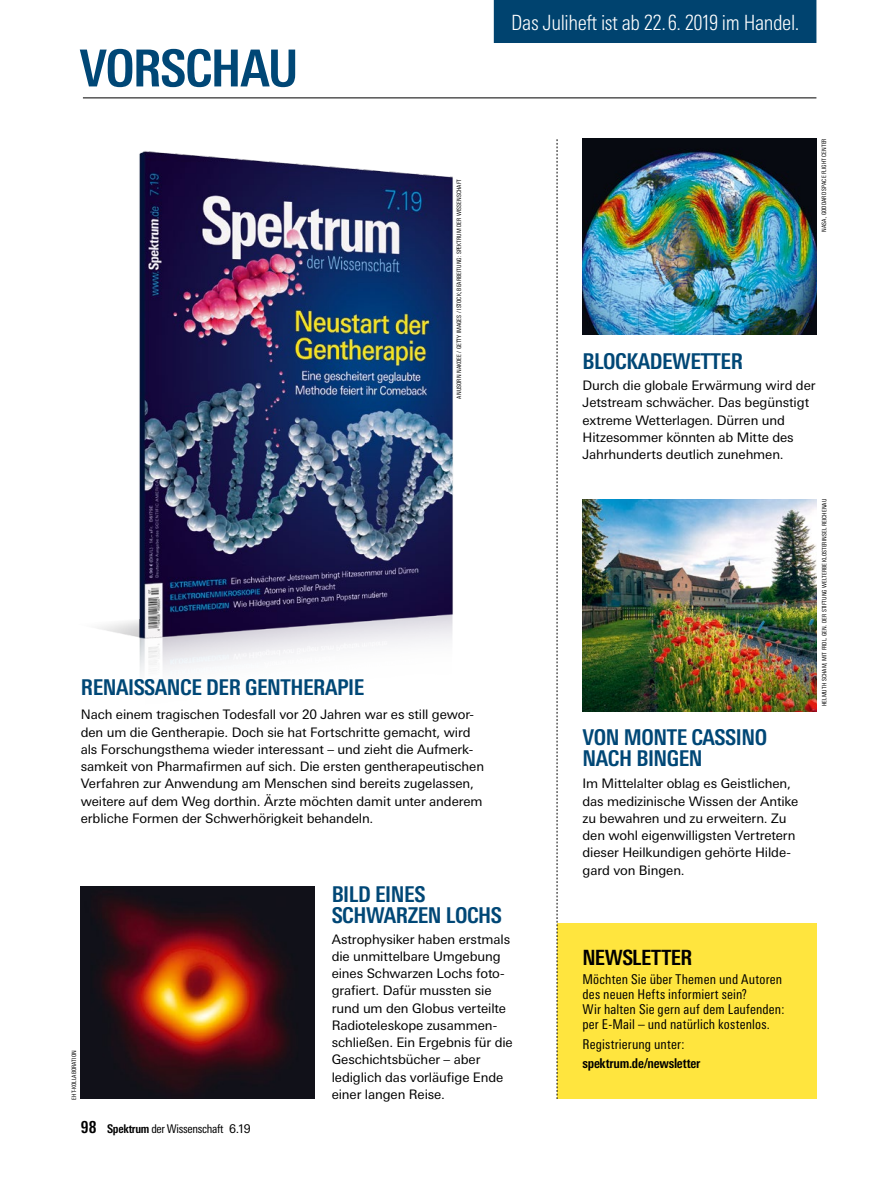
<style>
.page{position:relative;width:893px;height:1191px;background:#fff}
.page>*{position:absolute;margin:0;border:0;box-sizing:border-box;transform-origin:0 0}
.Rubrik_Folgeseiten{font:700 condensed 51px "Univers Next Pro";letter-spacing:-.03em;color:#004776}
.VORSCHAU_Ueberschrif{font:700 condensed 21.75px/21px "Univers Next Pro";letter-spacing:-.02em;color:#004776}
.Onlinehinweis{font:300 condensed 21px "Univers Next Pro";letter-spacing:-.02em;color:#fff}
.Onlinehinweis_Satzsp{font:700 condensed 21px "Univers Next Pro";letter-spacing:-.025em;color:#000}
.Fußzeile{font:700 condensed 16.5px "Univers Next Pro";color:#000}
.Onlinehinweis_Grundt{font:condensed 13.5px/15px "Univers Next Pro";letter-spacing:.01em;color:#000}
.Onlinehinweis_Grundt-2{font:700 condensed 13.5px "Univers Next Pro";letter-spacing:-.02em;color:#000}
.Grundtext_ohne_Einzu{font:13.2px/17.2px "Univers Next Pro";letter-spacing:-.01em;color:#000}
.VORSCHAU_Ueberschrif-2{font:13.2px/17.2px "Univers Next Pro";letter-spacing:-.005em;color:#000}
.Fußzeile-2{font:condensed 12px "Univers Next Pro";letter-spacing:-.025em;color:#000}
.Bildnachweis{font:condensed 6px "Univers Next Pro";letter-spacing:.01em;color:#000}
.s1{font-weight:700}
.s2{font-stretch:normal}
</style>
<div class="page">
<hr style="left:83px;top:98px;width:733px;height:1px;background:#000">
<div style="left:494px;top:0;width:322px;height:43px;background:#00436f"></div>
<img style="left:98px;top:151px;width:355px;height:524px">
<img style="left:81px;top:886px;width:234px;height:213px">
<div style="left:557px;top:922px;width:259px;height:176px;background:#ffe53e"></div>
<svg style="left:557px;top:139px;width:1px;height:960px"></svg>
<img style="left:583px;top:139px;width:234px;height:195px">
<img style="left:583px;top:499px;width:233px;height:212px">
<p class="Rubrik_Folgeseiten" style="left:79px;top:38px;width:221px">VORSCHAU</p>
<p class="Bildnachweis" style="left:456px;top:398px;width:221px;rotate:-90deg">ANUSORN NAKDEE / GETTY IMAGES / ISTOCK; BEARBEITUNG: SPEKTRUM DER WISSENSCHAFT</p>
<p class="VORSCHAU_Ueberschrif" style="left:81px;top:676px;width:285px">RENAISSANCE DER GENTHERAPIE</p>
<p class="Grundtext_ohne_Einzu" style="left:81px;top:706px;width:405px">Nach einem tragischen Todesfall vor 20 Jahren war es still gewor&shy;den um die Gentherapie. Doch sie hat Fortschritte gemacht, wird als Forschungsthema wieder interessant – und zieht die Aufmerk&shy;samkeit von Pharmafirmen auf sich. Die ersten gentherapeutischen Verfahren zur Anwendung am Menschen sind bereits zugelassen, weitere auf dem Weg dorthin. Ärzte möchten damit unter anderem erbliche Formen der Schwerhörigkeit behandeln.</p>
<p class="Onlinehinweis" style="left:511px;top:10px;width:290px">Das Juliheft ist ab 22.6. 2019 im Handel.</p>
<p class="Bildnachweis" style="left:820px;top:232px;width:95px;rotate:-90deg">NASA, GODDARD SPACE FLIGHT CENTER</p>
<p class="VORSCHAU_Ueberschrif" style="left:583px;top:350px;width:162px">BLOCKADEWETTER</p>
<p class="VORSCHAU_Ueberschrif-2" style="left:583px;top:377px;width:234px">Durch die globale Erwärmung wird der Jetstream schwächer. Das begünstigt extreme Wetterlagen. Dürren und Hitzesommer könnten ab Mitte des Jahrhunderts deutlich zunehmen.</p>
<p class="VORSCHAU_Ueberschrif" style="left:583px;top:727px;width:186px">VON MONTE CASSINO<br>NACH BINGEN</p>
<p class="Grundtext_ohne_Einzu" style="left:583px;top:775px;width:217px">Im Mittelalter oblag es Geistlichen, das medizinische Wissen der Antike zu bewahren und zu erweitern. Zu den wohl eigenwilligsten Vertretern dieser Heilkundigen gehörte Hilde&shy;gard von Bingen.</p>
<p class="Bildnachweis" style="left:821px;top:706px;width:209px;rotate:-90deg">HELMUTH SCHAM, MIT FRDL. GEN. DER STIFTUNG WELTERBE KLOSTERINSEL REICHENAU</p>
<p class="Bildnachweis" style="left:71px;top:1099px;width:51px;rotate:-90deg">EHT-KOLLABORATION</p>
<p class="Fußzeile" style="left:81px;top:1117px;width:17px">98</p>
<p class="Fußzeile-2" style="left:107px;top:1122px;width:145px"><span class="s1">Spektrum</span> der Wissenschaft <span class="s2">6.19</span></p>
<p class="VORSCHAU_Ueberschrif" style="left:332px;top:884px;width:172px">BILD EINES<br>SCHWARZEN LOCHS</p>
<p class="Grundtext_ohne_Einzu" style="left:332px;top:930px;width:183px">Astrophysiker haben erstmals die unmittelbare Umgebung eines Schwarzen Lochs foto&shy;grafiert. Dafür mussten sie rund um den Globus verteilte<br>Radioteleskope zusammen&shy;schließen. Ein Ergebnis für die<br>Geschichtsbücher – aber lediglich das vorläufige Ende einer langen Reise.</p>
<p class="Onlinehinweis_Satzsp" style="left:583px;top:945px;width:111px">NEWSLETTER</p>
<p class="Onlinehinweis_Grundt" style="left:583px;top:972px;width:203px">Möchten Sie über Themen und Autoren des neuen Hefts informiert sein?<br>Wir halten Sie gern auf dem Laufenden: per E-Mail – und natürlich kostenlos.</p>
<p class="Onlinehinweis_Grundt" style="left:583px;top:1036px;width:103px">Registrierung unter:</p>
<p class="Onlinehinweis_Grundt-2" style="left:583px;top:1055px;width:119px">spektrum.de/newsletter</p>
</div>
